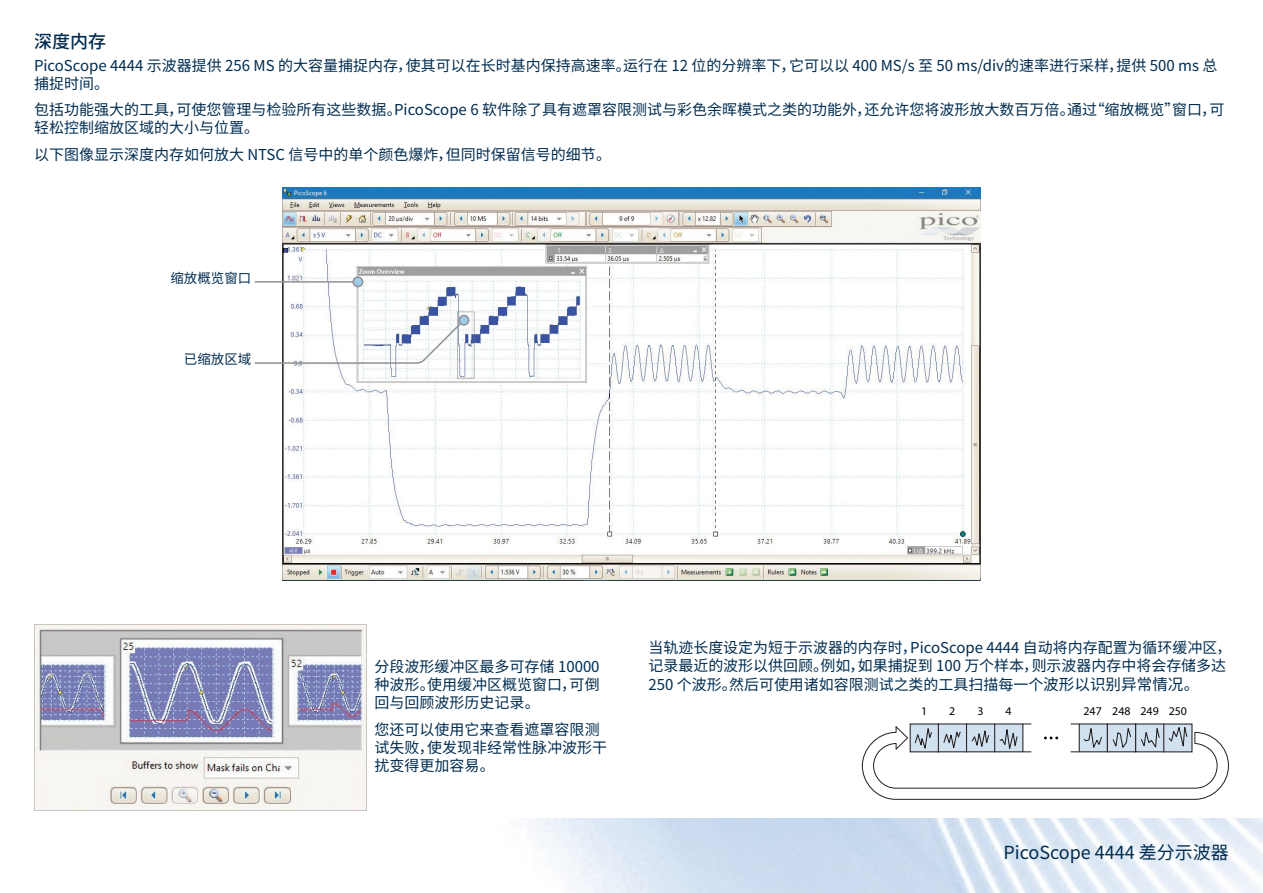
<style>
.page{position:relative;width:1263px;height:893px;background:#fff}
.page>*{position:absolute;margin:0;border:0;box-sizing:border-box;transform-origin:0 0}
.t1{font:18px "Noto Sans CJ Ksc";color:#002c50}
.t2{font:500 18px "Noto Sans CJ Ksc";color:#002c50}
.t3{font:15px/18px "Noto Sans CJ Ksc";color:#002c50}
.t4{font:13.5px "Noto Sans CJ Ksc";color:#002c50}
.t5{font:11.85px "Myriad Pro";color:#010101}
.s1{font-size:15.6px}
</style>
<div class="page">
<img style="left:528px;top:819px;width:735px;height:74px">
<svg style="left:862px;top:723px;width:367px;height:77px"></svg>
<img style="left:282px;top:188px;width:698px;height:392px">
<img style="left:34px;top:625px;width:332px;height:185px">
<hr style="left:255px;top:281px;width:103px;height:2px;background:#919195">
<div style="left:353px;top:277px;width:10px;height:10px;background:#a0cbe6;border-radius:50%"></div>
<div style="left:352px;top:276px;width:11px;height:11px;border:2px solid #919195;border-radius:50%"></div>
<svg style="left:254px;top:318px;width:212px;height:47px"></svg>
<div style="left:459px;top:315px;width:10px;height:10px;background:#a0cbe6;border-radius:50%"></div>
<div style="left:458px;top:315px;width:11px;height:11px;border:2px solid #919195;border-radius:50%"></div>
<p class="t2" style="left:34px;top:32px;width:73px">深度内存</p>
<p class="t3" style="left:34px;top:56px;width:1185px">PicoScope 4444 示波器提供 256 MS 的大容量捕捉内存，使其可以在长时基内保持高速率。运行在 12 位的分辨率下，它可以以 400 MS/s 至 50 ms/div的速率进行采样，提供 500 ms 总捕捉时间。</p>
<p class="t3" style="left:34px;top:101px;width:1192px">包括功能强大的工具，可使您管理与检验所有这些数据。PicoScope 6 软件除了具有遮罩容限测试与彩色余晖模式之类的功能外，还允许您将波形放大数百万倍。通过“缩放概览”窗口，可轻松控制缩放区域的大小与位置。</p>
<p class="t3" style="left:34px;top:145px;width:579px">以下图像显示深度内存如何放大 NTSC 信号中的单个颜色爆炸，但同时保留信号的细节。</p>
<p class="t4" style="left:170px;top:271px;width:83px">缩放概览窗口</p>
<p class="t4" style="left:184px;top:352px;width:69px">已缩放区域</p>
<p class="t3" style="left:375px;top:658px;width:226px;text-align:justify">分段波形缓冲区最多可存储 10000种波形。使用缓冲区概览窗口，可倒回与回顾波形历史记录。</p>
<p class="t3" style="left:375px;top:721px;width:234px">您还可以使用它来查看遮罩容限测试失败，使发现非经常性脉冲波形干扰变得更加容易。</p>
<p class="t3" style="left:648px;top:639px;width:584px">当轨迹长度设定为短于示波器的内存时，PicoScope 4444 自动将内存配置为循环缓冲区，记录最近的波形以供回顾。例如，如果捕捉到 100 万个样本，则示波器内存中将会存储多达<br>250 个波形。然后可使用诸如容限测试之类的工具扫描每一个<span class="s1">波形以识别异常情况。</span></p>
<p class="t5" style="left:921px;top:703px;width:8px">1</p>
<p class="t5" style="left:949px;top:703px;width:8px">2</p>
<p class="t5" style="left:977px;top:703px;width:8px">3</p>
<p class="t5" style="left:1005px;top:703px;width:8px">4</p>
<p class="t5" style="left:1083px;top:703px;width:105px">247 248 249 250</p>
<p class="t1" style="left:1003px;top:842px;width:227px">PicoScope 4444 差分示波器</p>
</div>
